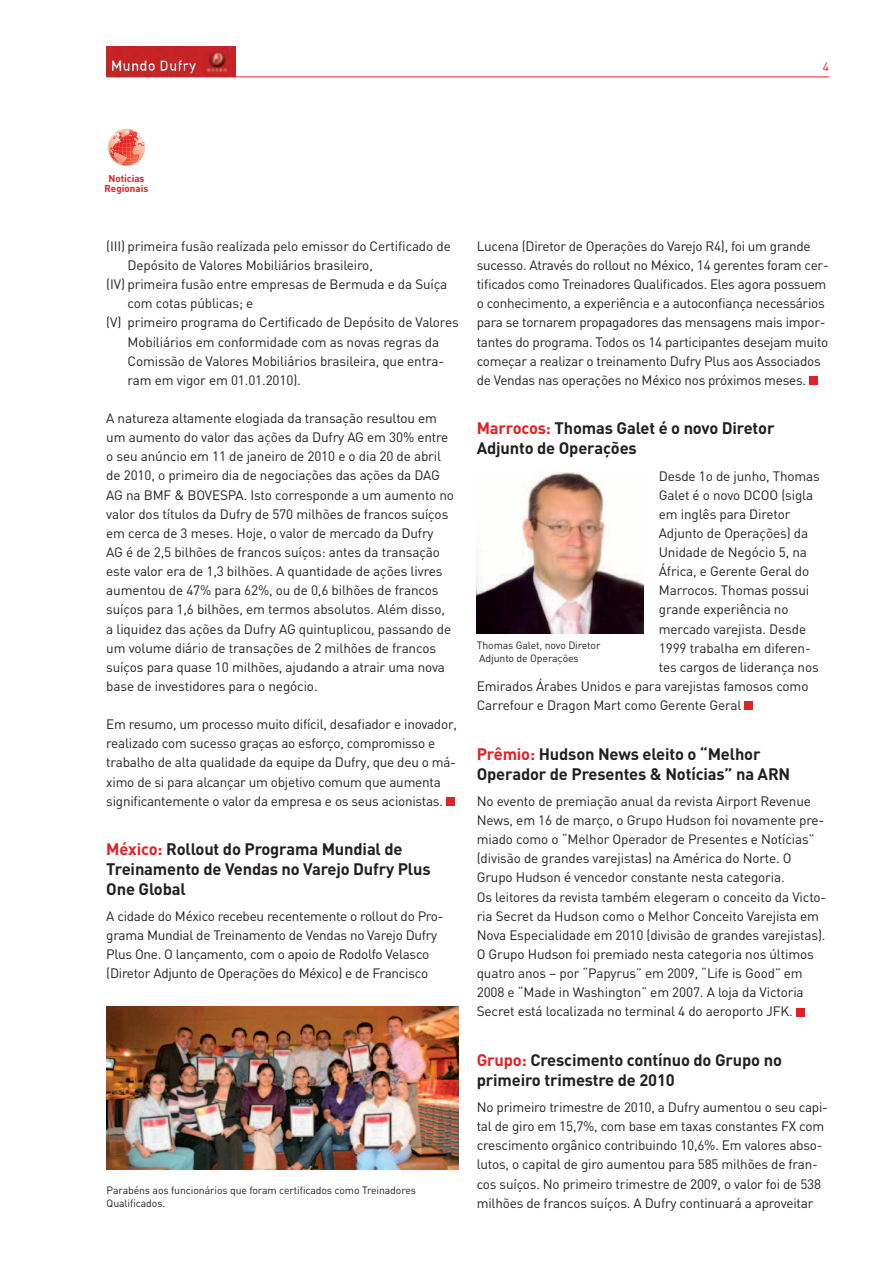
<style>
.page{position:relative;width:893px;height:1263px;background:#fff}
.page>*{position:absolute;margin:0;border:0;box-sizing:border-box;transform-origin:0 0}
.t1{font:700 16.5px/19.8px "DIN";letter-spacing:-.01em;color:#231f20}
.t2{font:700 14.7px "DIN";color:#fff}
.t3{font:13.5px/19.2px "DIN";letter-spacing:-.01em;color:#231f20}
.t4{font:12px "DIN";color:#e41f25}
.t5{font:10.5px/12.6px "DIN";letter-spacing:-.01em;color:#231f20}
.t6{font:700 9.9px/10.5px "DIN";color:#e41f25;text-align:center}
.s1{color:#e41f25}
</style>
<div class="page">
<hr style="left:106px;top:77px;width:723px;height:1px;background:#e41f25">
<img style="left:106px;top:47px;width:130px;height:30px">
<div style="left:111px;top:58px;width:88px;height:17px;background:#fff;opacity:.75"></div>
<div style="left:109px;top:58px;width:85px;height:17px;background:#231f20;opacity:.75"></div>
<div style="left:446px;top:797px;width:8px;height:9px;background:#e41f25"></div>
<div style="left:809px;top:376px;width:8px;height:9px;background:#e41f25"></div>
<div style="left:744px;top:702px;width:9px;height:8px;background:#e41f25"></div>
<div style="left:796px;top:1008px;width:8px;height:8px;background:#e41f25"></div>
<img style="left:477px;top:471px;width:167px;height:163px">
<img style="left:106px;top:1006px;width:353px;height:163px">
<svg style="left:108px;top:129px;width:38px;height:37px"></svg>
<p class="t2" style="left:110px;top:56px;width:87px">Mundo Dufry</p>
<p class="t4" style="left:823px;top:59px;width:8px">4</p>
<p class="t6" style="left:105px;top:172px;width:45px">Notícias<br>Regionais</p>
<p class="t3" style="left:106px;top:236px;width:346px">(III) primeira fusão realizada pelo emissor do Certificado de</p>
<p class="t3" style="left:128px;top:255px;width:247px">Depósito de Valores Mobiliários brasileiro,</p>
<p class="t3" style="left:106px;top:274px;width:343px">(IV) primeira fusão entre empresas de Bermuda e da Suíça</p>
<p class="t3" style="left:128px;top:294px;width:127px">com cotas públicas; e</p>
<p class="t3" style="left:106px;top:313px;width:354px">(V) primeiro programa do Certificado de Depósito de Valores</p>
<p class="t3" style="left:128px;top:332px;width:313px">Mobiliários em conformidade com as novas regras da</p>
<p class="t3" style="left:128px;top:351px;width:318px">Comissão de Valores Mobiliários brasileira, que entra-</p>
<p class="t3" style="left:128px;top:370px;width:175px">ram em vigor em 01.01.2010).</p>
<p class="t3" style="left:106px;top:408px;width:349px">A natureza altamente elogiada da transação resultou em um aumento do valor das ações da Dufry AG em 30% entre o seu anúncio em 11 de janeiro de 2010 e o dia 20 de abril de 2010, o primeiro dia de negociações das ações da DAG AG na BMF &amp; BOVESPA. Isto corresponde a um aumento no valor dos títulos da Dufry de 570 milhões de francos suíços em cerca de 3 meses. Hoje, o valor de mercado da Dufry<br>AG é de 2,5 bilhões de francos suíços: antes da transação este valor era de 1,3 bilhões. A quantidade de ações livres aumentou de 47% para 62%, ou de 0,6 bilhões de francos suíços para 1,6 bilhões, em termos absolutos. Além disso, a liquidez das ações da Dufry AG quintuplicou, passando de um volume diário de transações de 2 milhões de francos suíços para quase 10 milhões, ajudando a atrair uma nova base de investidores para o negócio.</p>
<p class="t3" style="left:106px;top:714px;width:352px">Em resumo, um processo muito difícil, desafiador e inovador, realizado com sucesso graças ao esforço, compromisso e trabalho de alta qualidade da equipe da Dufry, que deu o má&shy;ximo de si para alcançar um objetivo comum que aumenta significantemente o valor da empresa e os seus acionistas.</p>
<p class="t1" style="left:106px;top:839px;width:326px"><span class="s1">México:</span> Rollout do Programa Mundial de<br>Treinamento de Vendas no Varejo Dufry Plus<br>One Global</p>
<p class="t3" style="left:106px;top:906px;width:339px">A cidade do México recebeu recentemente o rollout do Pro&shy;grama Mundial de Treinamento de Vendas no Varejo Dufry Plus One. O lançamento, com o apoio de Rodolfo Velasco (Diretor Adjunto de Operações do México) e de Francisco</p>
<p class="t5" style="left:107px;top:1184px;width:311px">Parabéns aos funcionários que foram certificados como Treinadores<br>Qualificados.</p>
<p class="t3" style="left:477px;top:236px;width:353px">Lucena (Diretor de Operações do Varejo R4), foi um grande sucesso. Através do rollout no México, 14 gerentes foram cer&shy;tificados como Treinadores Qualificados. Eles agora possuem o conhecimento, a experiência e a autoconfiança necessários para se tornarem propagadores das mensagens mais impor&shy;tantes do programa. Todos os 14 participantes desejam muito começar a realizar o treinamento Dufry Plus aos Associados de Vendas nas operações no México nos próximos meses.</p>
<p class="t1" style="left:477px;top:418px;width:299px"><span class="s1">Marrocos:</span> Thomas Galet é o novo Diretor<br>Adjunto de Operações</p>
<p class="t3" style="left:659px;top:466px;width:163px">Desde 1o de junho, Thomas</p>
<p class="t3" style="left:659px;top:485px;width:156px">Galet é o novo DCOO (sigla</p>
<p class="t3" style="left:659px;top:504px;width:133px">em inglês para Diretor</p>
<p class="t3" style="left:659px;top:523px;width:151px">Adjunto de Operações) da</p>
<p class="t3" style="left:659px;top:542px;width:150px">Unidade de Negócio 5, na</p>
<p class="t3" style="left:659px;top:561px;width:152px">África, e Gerente Geral do</p>
<p class="t3" style="left:659px;top:581px;width:152px">Marrocos. Thomas possui</p>
<p class="t3" style="left:659px;top:600px;width:131px">grande experiência no</p>
<p class="t3" style="left:659px;top:619px;width:149px">mercado varejista. Desde</p>
<p class="t3" style="left:659px;top:638px;width:153px">1999 trabalha em diferen-</p>
<p class="t3" style="left:659px;top:657px;width:161px">tes cargos de liderança nos</p>
<p class="t3" style="left:477px;top:676px;width:333px">Emirados Árabes Unidos e para varejistas famosos como</p>
<p class="t3" style="left:477px;top:695px;width:266px">Carrefour e Dragon Mart como Gerente Geral</p>
<p class="t1" style="left:477px;top:743px;width:315px"><span class="s1">Prêmio:</span> Hudson News eleito o “Melhor<br>Operador de Presentes &amp; Notícias” na ARN</p>
<p class="t3" style="left:477px;top:791px;width:351px">No evento de premiação anual da revista Airport Revenue News, em 16 de março, o Grupo Hudson foi novamente pre&shy;miado como o “Melhor Operador de Presentes e Notícias” (divisão de grandes varejistas) na América do Norte. O Grupo Hudson é vencedor constante nesta categoria.<br>Os leitores da revista também elegeram o conceito da Victo&shy;ria Secret da Hudson como o Melhor Conceito Varejista em Nova Especialidade em 2010 (divisão de grandes varejistas).<br>O Grupo Hudson foi premiado nesta categoria nos últimos quatro anos – por “Papyrus” em 2009, “Life is Good” em 2008 e “Made in Washington” em 2007. A loja da Victoria Secret está localizada no terminal 4 do aeroporto JFK.</p>
<p class="t1" style="left:477px;top:1049px;width:307px"><span class="s1">Grupo:</span> Crescimento contínuo do Grupo no primeiro trimestre de 2010</p>
<p class="t3" style="left:477px;top:1097px;width:353px">No primeiro trimestre de 2010, a Dufry aumentou o seu capi&shy;tal de giro em 15,7%, com base em taxas constantes FX com crescimento orgânico contribuindo 10,6%. Em valores abso&shy;lutos, o capital de giro aumentou para 585 milhões de fran&shy;cos suíços. No primeiro trimestre de 2009, o valor foi de 538 milhões de francos suíços. A Dufry continuará a aproveitar</p>
<p class="t5" style="left:477px;top:639px;width:125px">Thomas Galet, novo Diretor<br>Adjunto de Operações</p>
</div>
